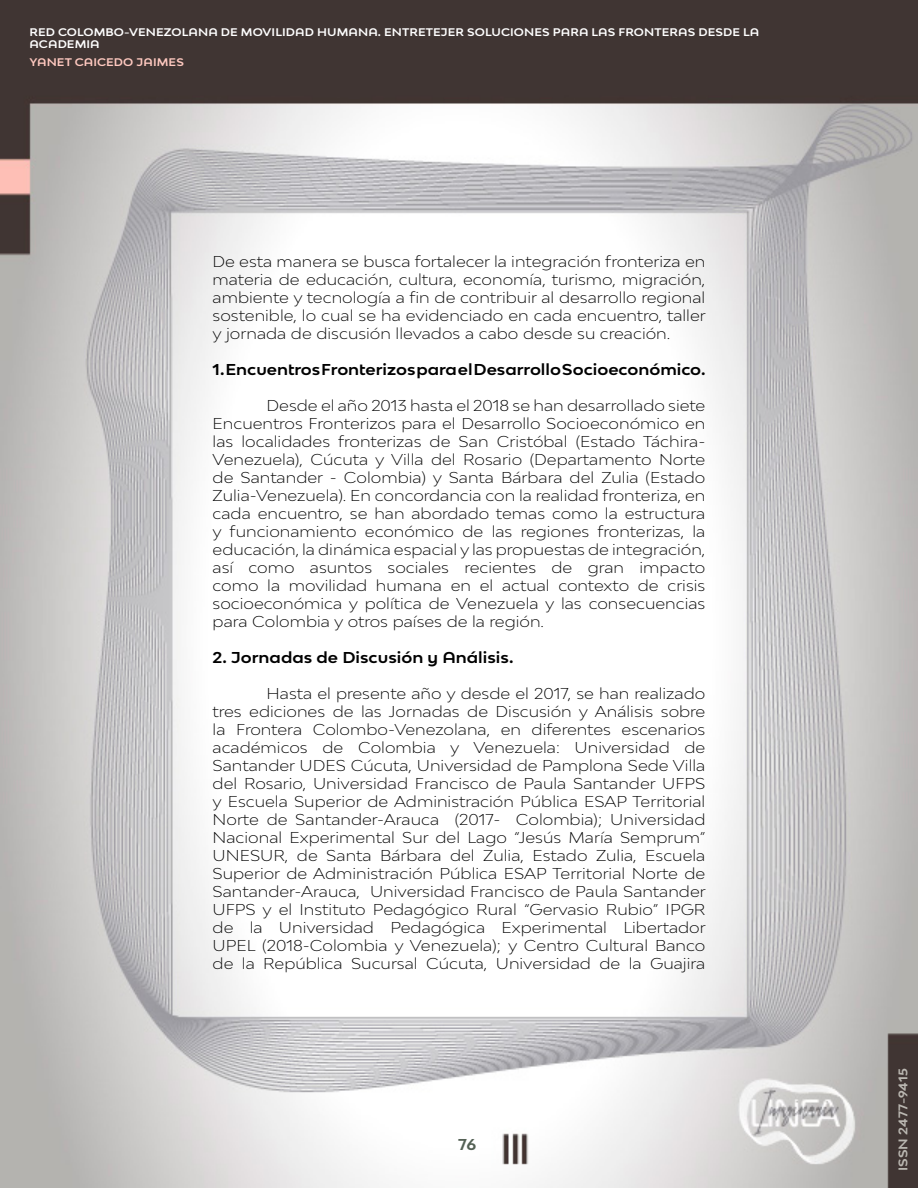
<style>
.page{position:relative;width:918px;height:1188px;background:#fff}
.page>*{position:absolute;margin:0;border:0;box-sizing:border-box;transform-origin:0 0}
.t1{font:300 expanded 15px/18px "Bw Modelica";color:#000;text-align:justify}
.t2{font:700 expanded 15px "Bw Modelica SS01";color:#000}
.t3{font:700 expanded 15px "Bw Modelica SS01";color:#546155}
.t4{font:700 expanded 12px "Bw Modelica SS01";color:#bab7b1}
.t5{font:700 expanded 10.5px/12.6px "Bw Modelica SS01";letter-spacing:.01em;color:#fff}
.t6{font:700 expanded 10.5px "Bw Modelica SS01";letter-spacing:.01em;color:#ffc9c0}
</style>
<div class="page">
<img style="left:0;top:0;width:918px;height:1188px">
<p class="t5" style="left:29px;top:25px;width:731px">RED COLOMBO-VENEZOLANA DE MOVILIDAD HUMANA. ENTRETEJER SOLUCIONES PARA LAS FRONTERAS DESDE LA<br>ACADEMIA</p>
<p class="t6" style="left:29px;top:55px;width:156px">YANET CAICEDO JAIMES</p>
<p class="t1" style="left:213px;top:252px;width:495px">De esta manera se busca fortalecer la integración fronteriza en materia de educación, cultura, economía, turismo, migración, ambiente y tecnología a fin de contribuir al desarrollo regional sostenible, lo cual se ha evidenciado en cada encuentro, taller y jornada de discusión llevados a cabo desde su creación.</p>
<p class="t2" style="left:213px;top:359px;width:495px">1. Encuentros Fronterizos para el Desarrollo Socioeconómico.</p>
<p class="t1" style="left:213px;top:396px;width:494px;text-indent:54px">Desde el año 2013 hasta el 2018 se han desarrollado siete Encuentros Fronterizos para el Desarrollo Socioeconómico en las localidades fronterizas de San Cristóbal (Estado Táchira-Venezuela), Cúcuta y Villa del Rosario (Departamento Norte de Santander - Colombia) y Santa Bárbara del Zulia (Estado Zulia-Venezuela). En concordancia con la realidad fronteriza, en cada encuentro, se han abordado temas como la estructura y funcionamiento económico de las regiones fronterizas, la educación, la dinámica espacial y las propuestas de integración, así como asuntos sociales recientes de gran impacto como la movilidad humana en el actual contexto de crisis socioeconómica y política de Venezuela y las consecuencias para Colombia y otros países de la región.</p>
<p class="t2" style="left:213px;top:647px;width:302px">2. Jornadas de Discusión y Análisis.</p>
<p class="t1" style="left:213px;top:684px;width:495px;text-indent:54px">Hasta el presente año y desde el 2017, se han realizado tres ediciones de las Jornadas de Discusión y Análisis sobre la Frontera Colombo-Venezolana, en diferentes escenarios académicos de Colombia y Venezuela: Universidad de Santander UDES Cúcuta, Universidad de Pamplona Sede Villa del Rosario, Universidad Francisco de Paula Santander UFPS y Escuela Superior de Administración Pública ESAP Territorial Norte de Santander-Arauca (2017- Colombia); Universidad Nacional Experimental Sur del Lago “Jesús María Semprum” UNESUR, de Santa Bárbara del Zulia, Estado Zulia, Escuela Superior de Administración Pública ESAP Territorial Norte de Santander-Arauca, Universidad Francisco de Paula Santander UFPS y el Instituto Pedagógico Rural “Gervasio Rubio” IPGR de la Universidad Pedagógica Experimental Libertador UPEL (2018-Colombia y Venezuela); y Centro Cultural Banco de la República Sucursal Cúcuta, Universidad de la Guajira</p>
<p class="t3" style="left:458px;top:1135px;width:20px">76</p>
<p class="t4" style="left:895px;top:1171px;width:104px;rotate:-90deg">ISSN 2477-9415</p>
</div>
